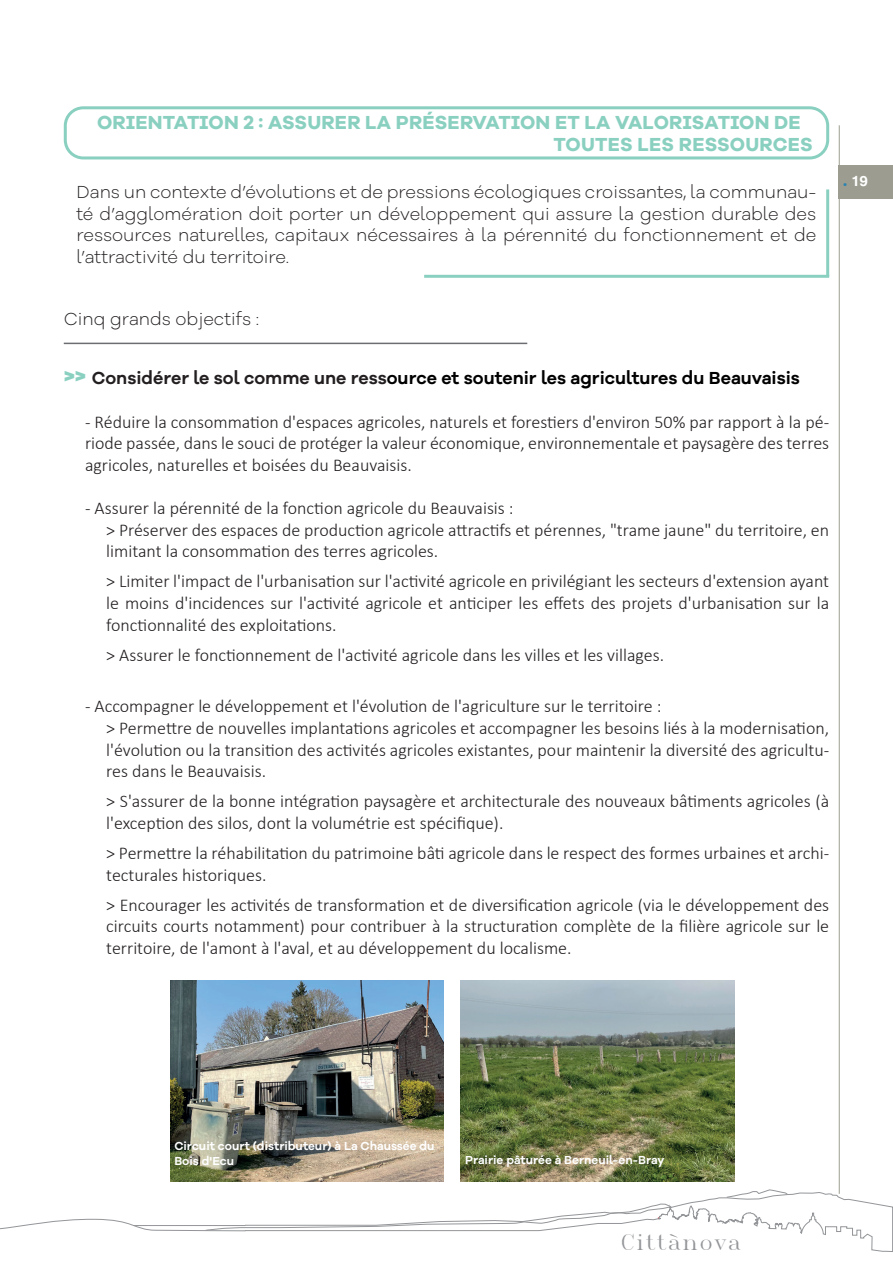
<style>
.page{position:relative;width:893px;height:1263px;background:#fff}
.page>*{position:absolute;margin:0;border:0;box-sizing:border-box;transform-origin:0 0}
.t1{font:21px "Roman T";color:#939598}
.t2{font:700 19.5px/22.5px "Galano Grotesque Alt";letter-spacing:.01em;color:#8ad0c0}
.t3{font:300 18px/21.6px "Calibri";color:#231f20}
.t4{font:300 18px/21.6px "Galano Grotesque Alt";color:#231f20;text-align:justify}
.t5{font:600 18px "Galano Grotesque Alt";color:#000}
.t6{font:700 18px "Tunga";color:#fff}
.t7{font:600 12px/15px "Galano Grotesque Alt";color:#fff}
.s1{font-family:"Galano Grotesque Alt";font-size:16.5px;color:#2c83b0}
.s2{font-weight:700;font-size:24px;color:#8ad0c0}
.s3{color:#231f20}
</style>
<div class="page">
<hr style="left:839px;top:126px;width:1px;height:1067px;background:#9c9d90">
<svg style="left:1px;top:1189px;width:892px;height:63px"></svg>
<div style="left:839px;top:165px;width:54px;height:34px;background:#9c9d90"></div>
<hr style="left:424px;top:275px;width:405px;height:3px;background:#8ad0c0">
<div style="left:64px;top:106px;width:765px;height:53px;border:3px solid #8ad0c0;border-radius:18px"></div>
<hr style="left:826px;top:189px;width:3px;height:87px;background:#8ad0c0">
<hr style="left:64px;top:343px;width:463px;height:1px;background:#6c6d70">
<img style="left:170px;top:980px;width:273px;height:201px">
<img style="left:461px;top:980px;width:273px;height:201px">
<p class="t2" style="left:553px;top:110px;width:261px;text-indent:-456px">ORIENTATION 2 : ASSURER LA PRÉSERVATION ET LA VALORISATION DE<br>TOUTES LES RESSOURCES</p>
<p class="t4" style="left:77px;top:181px;width:741px">Dans un contexte d’évolutions et de pressions écologiques croissantes, la communau&shy;té d’agglomération doit porter un développement qui assure la gestion durable des ressources naturelles, capitaux nécessaires à la pérennité du fonctionnement et de l’attractivité du territoire.</p>
<p class="t6" style="left:843px;top:169px;width:26px"><span class="s1">.</span> 19</p>
<p class="t4" style="left:64px;top:308px;width:197px">Cinq grands objectifs :</p>
<p class="t5" style="left:64px;top:367px;width:738px"><span class="s2">&gt;&gt;</span> <span class="s3">Considérer le sol comme une ress</span>ource et soutenir les agricultures du Beauvaisis</p>
<p class="t3" style="left:85px;top:411px;width:746px;text-align:justify">- Réduire la consommation d'espaces agricoles, naturels et forestiers d'environ 50% par rapport à la pé&shy;riode passée, dans le souci de protéger la valeur économique, environnementale et paysagère des terres agricoles, naturelles et boisées du Beauvaisis.</p>
<p class="t3" style="left:106px;top:497px;width:724px;text-indent:-21px">- Assurer la pérennité de la fonction agricole du Beauvaisis :<br>&gt; Préserver des espaces de production agricole attractifs et pérennes, "trame jaune" du territoire, en limitant la consommation des terres agricoles.</p>
<p class="t3" style="left:106px;top:570px;width:724px;text-align:justify">&gt; Limiter l'impact de l'urbanisation sur l'activité agricole en privilégiant les secteurs d'extension ayant le moins d'incidences sur l'activité agricole et anticiper les effets des projets d'urbanisation sur la fonctionnalité des exploitations.</p>
<p class="t3" style="left:106px;top:644px;width:559px">&gt; Assurer le fonctionnement de l'activité agricole dans les villes et les villages.</p>
<p class="t3" style="left:106px;top:695px;width:724px;text-indent:-21px">- Accompagner le développement et l'évolution de l'agriculture sur le territoire :<br>&gt; Permettre de nouvelles implantations agricoles et accompagner les besoins liés à la modernisation, l'évolution ou la transition des activités agricoles existantes, pour maintenir la diversité des agricultu&shy;res dans le Beauvaisis.</p>
<p class="t3" style="left:106px;top:790px;width:724px">&gt; S'assurer de la bonne intégration paysagère et architecturale des nouveaux bâtiments agricoles (à l'exception des silos, dont la volumétrie est spécifique).</p>
<p class="t3" style="left:106px;top:842px;width:724px">&gt; Permettre la réhabilitation du patrimoine bâti agricole dans le respect des formes urbaines et archi&shy;tecturales historiques.</p>
<p class="t3" style="left:106px;top:894px;width:724px;text-align:justify">&gt; Encourager les activités de transformation et de diversification agricole (via le développement des circuits courts notamment) pour contribuer à la structuration complète de la filière agricole sur le territoire, de l'amont à l'aval, et au développement du localisme.</p>
<p class="t7" style="left:174px;top:1138px;width:262px">Circuit court (distributeur) à La Chaussée du<br>Bois d'Ecu</p>
<p class="t7" style="left:465px;top:1152px;width:201px">Prairie pâturée à Berneuil-en-Bray</p>
<p class="t1" style="left:620px;top:1228px;width:123px">Cittànova</p>
</div>
